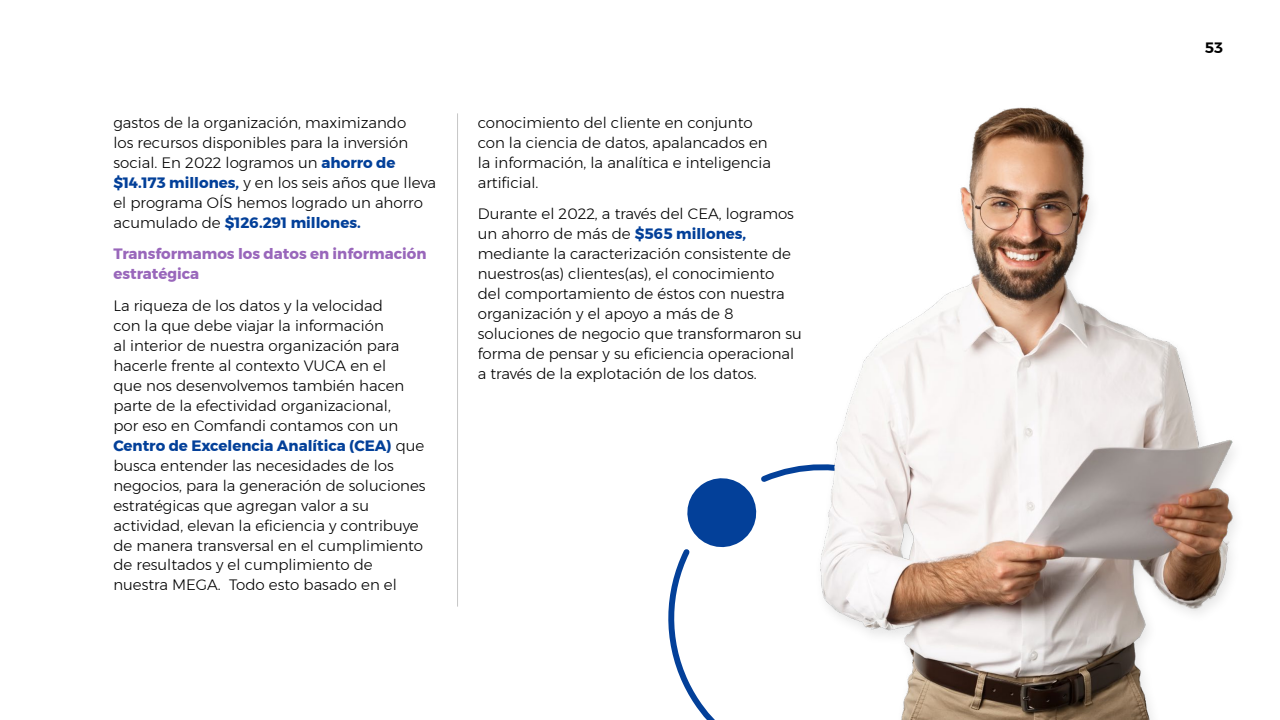
<style>
.page{position:relative;width:1280px;height:720px;background:#fff}
.page>*{position:absolute;margin:0;border:0;box-sizing:border-box;transform-origin:0 0}
.t1{font:300 15px/20px "Montserrat";color:#000}
.t2{font:700 15px/20px "Montserrat";color:#9967bb}
.t3{font:600 15px "Montserrat";color:#000}
.s1{font-weight:700;color:#034099}
</style>
<div class="page">
<svg style="left:668px;top:552px;width:47px;height:168px"></svg>
<svg style="left:683px;top:478px;width:73px;height:74px"></svg>
<img style="left:756px;top:107px;width:479px;height:613px">
<hr style="left:457px;top:113px;width:1px;height:494px;background:#c6c6c6">
<p class="t1" style="left:113px;top:112px;width:324px">gastos de la organización, maximizando<br>los recursos disponibles para la inversión social. En 2022 logramos un <span class="s1">ahorro de $14.173 millones,</span> y en los seis años que lleva el programa OÍS hemos logrado un ahorro acumulado de <span class="s1">$126.291 millones.</span></p>
<p class="t2" style="left:113px;top:244px;width:315px">Transformamos los datos en información estratégica</p>
<p class="t1" style="left:113px;top:295px;width:314px">La riqueza de los datos y la velocidad<br>con la que debe viajar la información<br>al interior de nuestra organización para hacerle frente al contexto VUCA en el<br>que nos desenvolvemos también hacen parte de la efectividad organizacional,<br>por eso en Comfandi contamos con un <span class="s1">Centro de Excelencia Analítica (CEA)</span> que busca entender las necesidades de los negocios, para la generación de soluciones estratégicas que agregan valor a su actividad, elevan la eficiencia y contribuye de manera transversal en el cumplimiento de resultados y el cumplimiento de nuestra MEGA. Todo esto basado en el</p>
<p class="t1" style="left:478px;top:112px;width:295px">conocimiento del cliente en conjunto con la ciencia de datos, apalancados en la información, la analítica e inteligencia artificial.</p>
<p class="t1" style="left:478px;top:204px;width:326px">Durante el 2022, a través del CEA, logramos un ahorro de más de <span class="s1">$565 millones, </span>mediante la caracterización consistente de nuestros(as) clientes(as), el conocimiento<br>del comportamiento de éstos con nuestra organización y el apoyo a más de 8 soluciones de negocio que transformaron su forma de pensar y su eficiencia operacional a través de la explotación de los datos.</p>
<p class="t3" style="left:1205px;top:36px;width:20px">53</p>
</div>
